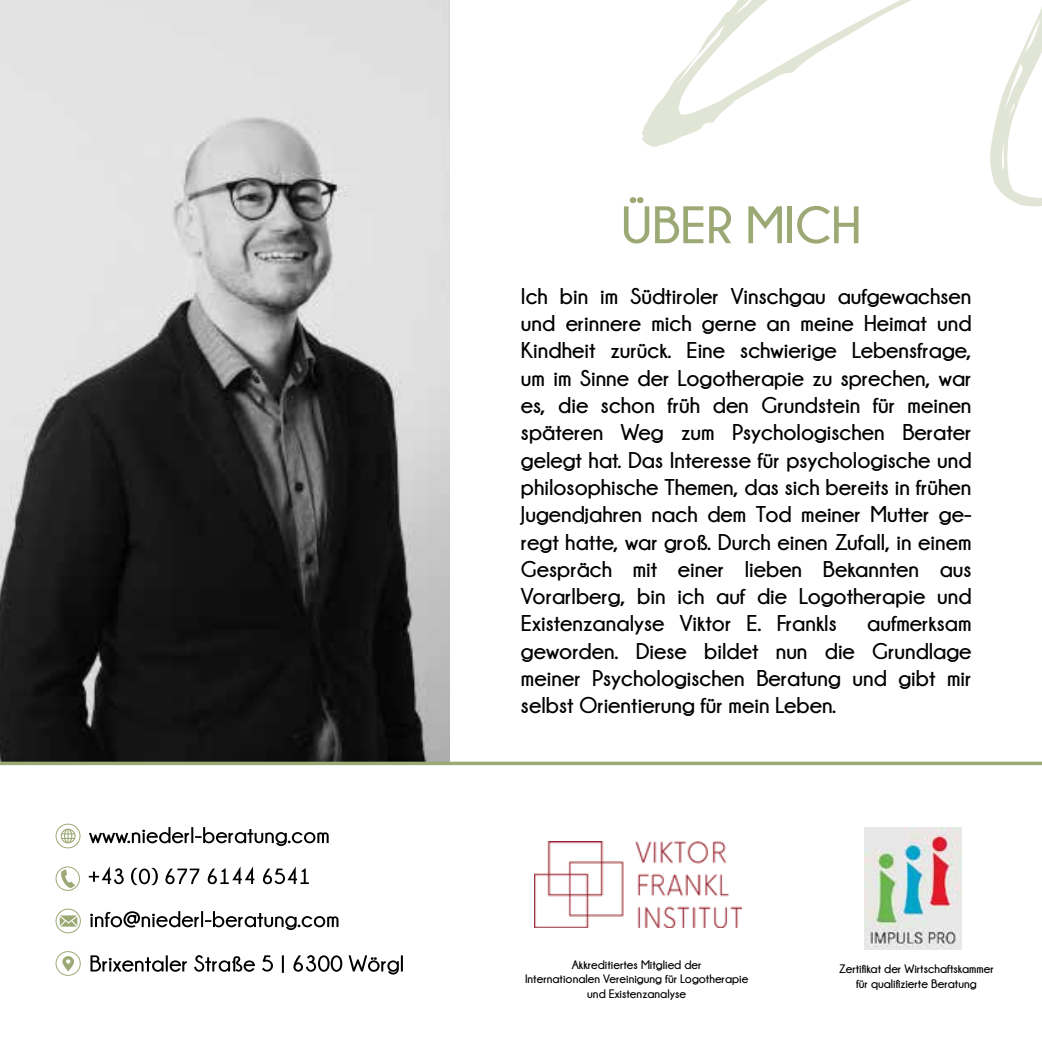
<style>
.page{position:relative;width:1042px;height:1042px;background:#fff}
.page>*{position:absolute;margin:0;border:0;box-sizing:border-box;transform-origin:0 0}
.t1{font:700 52.5px "Champagne&Limousines";color:#9da975}
.t2{font:700 22.75px/27.3px "Champagne&Limousines";color:#000;text-align:justify}
.t3{font:700 12.25px/14.7px "Champagne&Limousines";color:#000;text-align:center}
</style>
<div class="page">
<svg style="left:89px;top:866px;width:220px;height:19px"></svg>
<div style="left:56px;top:867px;width:24px;height:23px;border:1px solid #9da975;border-radius:50%"></div>
<svg style="left:61px;top:869px;width:14px;height:19px"></svg>
<svg style="left:90px;top:911px;width:248px;height:19px"></svg>
<div style="left:56px;top:909px;width:25px;height:24px;border:1px solid #9da975;border-radius:50%"></div>
<svg style="left:60px;top:915px;width:17px;height:11px"></svg>
<svg style="left:90px;top:955px;width:313px;height:19px"></svg>
<div style="left:56px;top:951px;width:24px;height:24px;border:1px solid #9da975;border-radius:50%"></div>
<svg style="left:62px;top:956px;width:12px;height:15px"></svg>
<svg style="left:89px;top:827px;width:240px;height:19px"></svg>
<div style="left:56px;top:824px;width:24px;height:24px;border:1px solid #9da975;border-radius:50%"></div>
<svg style="left:61px;top:829px;width:15px;height:14px"></svg>
<img style="left:0;top:0;width:450px;height:761px">
<svg style="left:0;top:761px;width:1042px;height:4px;background:#9ca67b"></svg>
<svg style="left:642px;top:0;width:400px;height:207px"></svg>
<img style="left:535px;top:841px;width:207px;height:87px">
<img style="left:865px;top:827px;width:96px;height:122px">
<h1 class="t1" style="left:621px;top:196px;width:241px">ÜBER MICH</h1>
<p class="t2" style="left:521px;top:282px;width:452px">Ich bin im Südtiroler Vinschgau aufgewachsen und erinnere mich gerne an meine Heimat und Kindheit zurück. Eine schwierige Lebensfrage, um im Sinne der Logotherapie zu sprechen, war es, die schon früh den Grundstein für meinen späteren Weg zum Psychologischen Berater gelegt hat. Das Interesse für psychologische und philosophische Themen, das sich bereits in frühen Jugendjahren nach dem Tod meiner Mutter ge&shy;regt hatte, war groß. Durch einen Zufall, in einem Gespräch mit einer lieben Bekannten aus Vorarlberg, bin ich auf die Logotherapie und Existenzanalyse Viktor E. Frankls</p>
<p class="t2" style="left:521px;top:610px;width:452px;text-indent:346px">aufmerksam geworden. Diese bildet nun die Grundlage meiner Psychologischen Beratung und gibt mir selbst Orientierung für mein Leben.</p>
<p class="t3" style="left:525px;top:957px;width:225px">Akkreditiertes Mitglied der<br>Internationalen Vereinigung für Logotherapie und Existenzanalyse</p>
<p class="t3" style="left:839px;top:962px;width:157px">Zertifikat der Wirtschaftskammer für qualifizierte Beratung</p>
</div>
